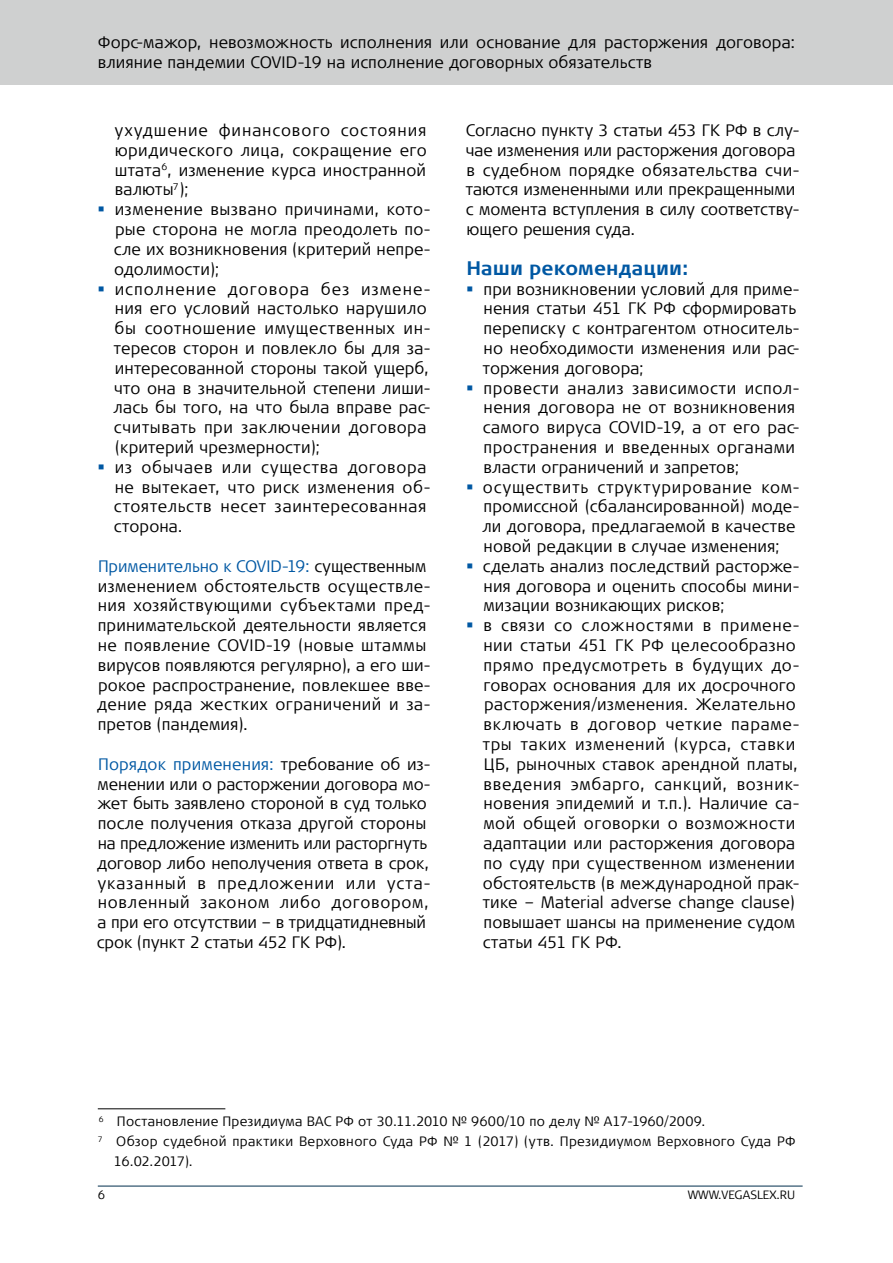
<style>
.page{position:relative;width:893px;height:1263px;background:#fff}
.page>*{position:absolute;margin:0;border:0;box-sizing:border-box;transform-origin:0 0}
.Subtitle_2{font:700 19.5px "Signa Offc Pro";letter-spacing:.005em;color:#0058a3}
.Text{font:300 16.5px/19.8px "Signa Offc Pro";letter-spacing:.015em;color:#000}
.Text-2{font:300 16.5px/19.8px "Signa Offc Pro";letter-spacing:.04em;color:#000}
.t1{font:300 13.5px/19.8px "Signa Offc Pro";letter-spacing:.025em;color:#000}
.t2{font:300 12px "Signa Sc Offc Pro";color:#000}
.t3{font:300 12px "Signa Offc Pro";color:#000}
.s1{color:#0058a3}
</style>
<div class="page">
<div style="left:0;top:0;width:893px;height:85px;background:#cfd0d0"></div>
<hr style="left:98px;top:1186px;width:705px;height:1px;background:#002e4d">
<hr style="left:98px;top:1108px;width:127px;height:1px;background:#000">
<p class="Text" style="left:98px;top:32px;width:699px">Форс-мажор, невозможность исполнения или основание для расторжения договора: влияние пандемии COVID-19 на исполнение договорных обязательств</p>
<p class="Text" style="left:115px;top:120px;width:314px;text-align:justify">ухудшение финансового состояния юридического лица, сокращение его штата<sup>6</sup>, изменение курса иностранной валюты<sup>7</sup>);</p>
<p class="Text" style="left:114px;top:199px;width:319px;text-align:justify">изменение вызвано причинами, кото&shy;рые сторона не могла преодолеть по&shy;сле их возникновения (критерий непре&shy;одолимости);</p>
<p class="Text" style="left:114px;top:278px;width:319px">исполнение договора без измене&shy;ния его условий настолько нарушило бы соотношение имущественных ин&shy;тересов сторон и повлекло бы для за&shy;интересованной стороны такой ущерб, что она в значительной степени лиши&shy;лась бы того, на что была вправе рас&shy;считывать при заключении договора (критерий чрезмерности);</p>
<p class="Text-2" style="left:114px;top:456px;width:319px">из обычаев или существа договора не вытекает, что риск изменения об&shy;стоятельств несет заинтересованная сторона.</p>
<p class="Text" style="left:97px;top:555px;width:335px"><span class="s1">Применительно к COVID-19:</span> существенным изменением обстоятельств осуществле&shy;ния хозяйствующими субъектами пред&shy;принимательской деятельности является не появление COVID-19 (новые штаммы вирусов появляются регулярно), а его ши&shy;рокое распространение, повлекшее вве&shy;дение ряда жестких ограничений и за&shy;претов (пандемия).</p>
<p class="Text" style="left:97px;top:753px;width:336px"><span class="s1">Порядок применения:</span> требование об из&shy;менении или о расторжении договора мо&shy;жет быть заявлено стороной в суд только после получения отказа другой стороны на предложение изменить или расторгнуть договор либо неполучения ответа в срок, указанный в предложении или уста&shy;новленный законом либо договором, а при его отсутствии – в тридцатидневный срок (пункт 2 статьи 452 ГК РФ).</p>
<p class="Text" style="left:466px;top:120px;width:336px">Согласно пункту 3 статьи 453 ГК РФ в слу&shy;чае изменения или расторжения договора в судебном порядке обязательства счи&shy;таются измененными или прекращенными с момента вступления в силу соответству&shy;ющего решения суда.</p>
<p class="Subtitle_2" style="left:466px;top:254px;width:224px">Наши рекомендации:</p>
<p class="Text" style="left:483px;top:278px;width:319px">при возникновении условий для приме&shy;нения статьи 451 ГК РФ сформировать переписку с контрагентом относитель&shy;но необходимости изменения или рас&shy;торжения договора;</p>
<p class="Text" style="left:483px;top:377px;width:319px">провести анализ зависимости испол&shy;нения договора не от возникновения самого вируса COVID-19, а от его рас&shy;пространения и введенных органами власти ограничений и запретов;</p>
<p class="Text" style="left:483px;top:476px;width:318px">осуществить структурирование ком&shy;промиссной (сбалансированной) моде&shy;ли договора, предлагаемой в качестве новой редакции в случае изменения;</p>
<p class="Text" style="left:483px;top:555px;width:319px;text-align:justify">сделать анализ последствий расторже&shy;ния договора и оценить способы мини&shy;мизации возникающих рисков;</p>
<p class="Text" style="left:483px;top:615px;width:319px">в связи со сложностями в примене&shy;нии статьи 451 ГК РФ целесообразно прямо предусмотреть в будущих до&shy;говорах основания для их досрочного расторжения/изменения. Желательно включать в договор четкие параме&shy;тры таких изменений (курса, ставки ЦБ, рыночных ставок арендной платы, введения эмбарго, санкций, возник&shy;новения эпидемий и т.п.). Наличие са&shy;мой общей оговорки о возможности адаптации или расторжения договора по суду при существенном изменении обстоятельств (в международной прак&shy;тике – Material adverse change clause) повышает шансы на применение судом статьи 451 ГК РФ.</p>
<p class="t1" style="left:99px;top:1111px;width:608px"><sup>6</sup> Постановление Президиума ВАС РФ от 30.11.2010 № 9600/10 по делу № А17-1960/2009.</p>
<p class="t1" style="left:114px;top:1131px;width:683px;text-indent:-16px"><sup>7</sup> Обзор судебной практики Верховного Суда РФ № 1 (2017) (утв. Президиумом Верховного Суда РФ<br>16.02.2017).</p>
<p class="t3" style="left:98px;top:1187px;width:9px">6</p>
<p class="t2" style="left:688px;top:1187px;width:109px">WWW.VEGASLEX.RU</p>
</div>
